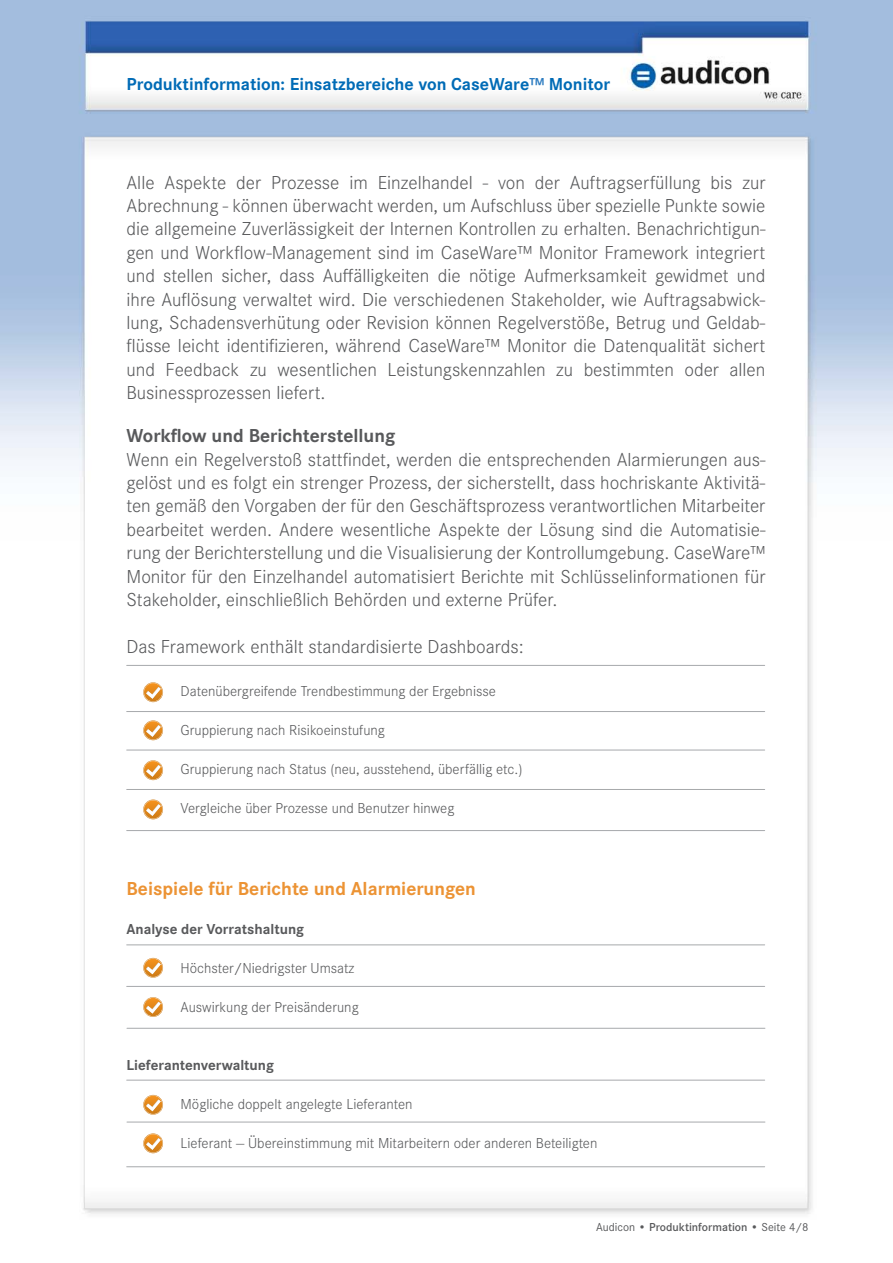
<style>
.page{position:relative;width:893px;height:1263px;background:#fff}
.page>*{position:absolute;margin:0;border:0;box-sizing:border-box;transform-origin:0 0}
.t1{font:300 19.5px/23.4px "Corporate S";color:#58595b;text-align:justify}
.t2{font:700 19.5px "Corporate S";color:#ec9334}
.t3{font:700 19.5px "Corporate S";color:#58595b}
.t4{font:700 18px "Corporate S";color:#006bb6}
.t5{font:300 15px "Corporate S";color:#58595b}
.t6{font:700 15px "Corporate S";color:#58595b}
.t7{font:600 12px "Corporate S";color:#58595b}
.s1{color:#2e7dc1}
.s2{font-weight:400}
</style>
<div class="page">
<img style="left:0;top:0;width:893px;height:1214px">
<hr style="left:127px;top:665px;width:638px;height:1px;background:#a7a9ac">
<svg style="left:143px;top:760px;width:20px;height:20px"></svg>
<svg style="left:143px;top:720px;width:20px;height:20px"></svg>
<hr style="left:127px;top:750px;width:638px;height:1px;background:#a7a9ac">
<hr style="left:127px;top:789px;width:638px;height:1px;background:#a7a9ac">
<hr style="left:127px;top:830px;width:638px;height:1px;background:#a7a9ac">
<svg style="left:143px;top:682px;width:20px;height:20px"></svg>
<hr style="left:127px;top:711px;width:638px;height:1px;background:#a7a9ac">
<svg style="left:143px;top:799px;width:20px;height:20px"></svg>
<hr style="left:127px;top:945px;width:638px;height:1px;background:#a7a9ac">
<hr style="left:127px;top:986px;width:638px;height:1px;background:#a7a9ac">
<hr style="left:127px;top:1028px;width:638px;height:1px;background:#a7a9ac">
<hr style="left:127px;top:1080px;width:638px;height:1px;background:#a7a9ac">
<hr style="left:127px;top:1122px;width:638px;height:1px;background:#a7a9ac">
<hr style="left:127px;top:1166px;width:638px;height:1px;background:#a7a9ac">
<svg style="left:143px;top:958px;width:20px;height:20px"></svg>
<svg style="left:143px;top:997px;width:20px;height:20px"></svg>
<svg style="left:143px;top:1095px;width:20px;height:20px"></svg>
<svg style="left:143px;top:1133px;width:20px;height:20px"></svg>
<p class="t4" style="left:126px;top:74px;width:485px">Produktinformation: Einsatzbereiche von CaseWare<span class="s1">™</span> Monitor</p>
<p class="t1" style="left:126px;top:171px;width:640px">Alle Aspekte der Prozesse im Einzelhandel - von der Auftragserfüllung bis zur Abrechnung - können überwacht werden, um Aufschluss über spezielle Punkte sowie die allgemeine Zuverlässigkeit der Internen Kontrollen zu erhalten. Benachrichtigun&shy;gen und Workflow-Management sind im CaseWare™ Monitor Framework integriert und stellen sicher, dass Auffälligkeiten die nötige Aufmerksamkeit gewidmet und ihre Auflösung verwaltet wird. Die verschiedenen Stakeholder, wie Auftragsabwick&shy;lung, Schadensverhütung oder Revision können Regelverstöße, Betrug und Geldab&shy;flüsse leicht identifizieren, während CaseWare™ Monitor die Datenqualität sichert und Feedback zu wesentlichen Leistungskennzahlen zu bestimmten oder allen Businessprozessen liefert.</p>
<p class="t3" style="left:126px;top:424px;width:270px">Workflow und Berichterstellung</p>
<p class="t1" style="left:126px;top:448px;width:640px">Wenn ein Regelverstoß stattfindet, werden die entsprechenden Alarmierungen aus&shy;gelöst und es folgt ein strenger Prozess, der sicherstellt, dass hochriskante Aktivitä&shy;ten gemäß den Vorgaben der für den Geschäftsprozess verantwortlichen Mitarbeiter bearbeitet werden. Andere wesentliche Aspekte der Lösung sind die Automatisie&shy;rung der Berichterstellung und die Visualisierung der Kontrollumgebung. CaseWare™ Monitor für den Einzelhandel automatisiert Berichte mit Schlüsselinformationen für Stakeholder, einschließlich Behörden und externe Prüfer.</p>
<p class="t1" style="left:126px;top:635px;width:399px">Das Framework enthält standardisierte Dashboards:</p>
<p class="t5" style="left:180px;top:682px;width:317px">Datenübergreifende Trendbestimmung der Ergebnisse</p>
<p class="t5" style="left:180px;top:721px;width:206px">Gruppierung nach Risikoeinstufung</p>
<p class="t5" style="left:180px;top:760px;width:343px">Gruppierung nach Status (neu, ausstehend, überfällig etc.)</p>
<p class="t5" style="left:180px;top:799px;width:275px">Vergleiche über Prozesse und Benutzer hinweg</p>
<p class="t2" style="left:126px;top:877px;width:351px">Beispiele für Berichte und Alarmierungen</p>
<p class="t6" style="left:126px;top:920px;width:179px">Analyse der Vorratshaltung</p>
<p class="t5" style="left:180px;top:959px;width:175px">Höchster/Niedrigster Umsatz</p>
<p class="t5" style="left:180px;top:998px;width:180px">Auswirkung der Preisänderung</p>
<p class="t6" style="left:126px;top:1056px;width:149px">Lieferantenverwaltung</p>
<p class="t5" style="left:180px;top:1096px;width:234px">Mögliche doppelt angelegte Lieferanten</p>
<p class="t5" style="left:180px;top:1135px;width:418px">Lieferant — Übereinstimmung mit Mitarbeitern oder anderen Beteiligten</p>
<p class="t7" style="left:596px;top:1220px;width:214px"><span class="s2">Audicon •</span> Produktinformation • <span class="s2">Seite 4/8</span></p>
</div>
